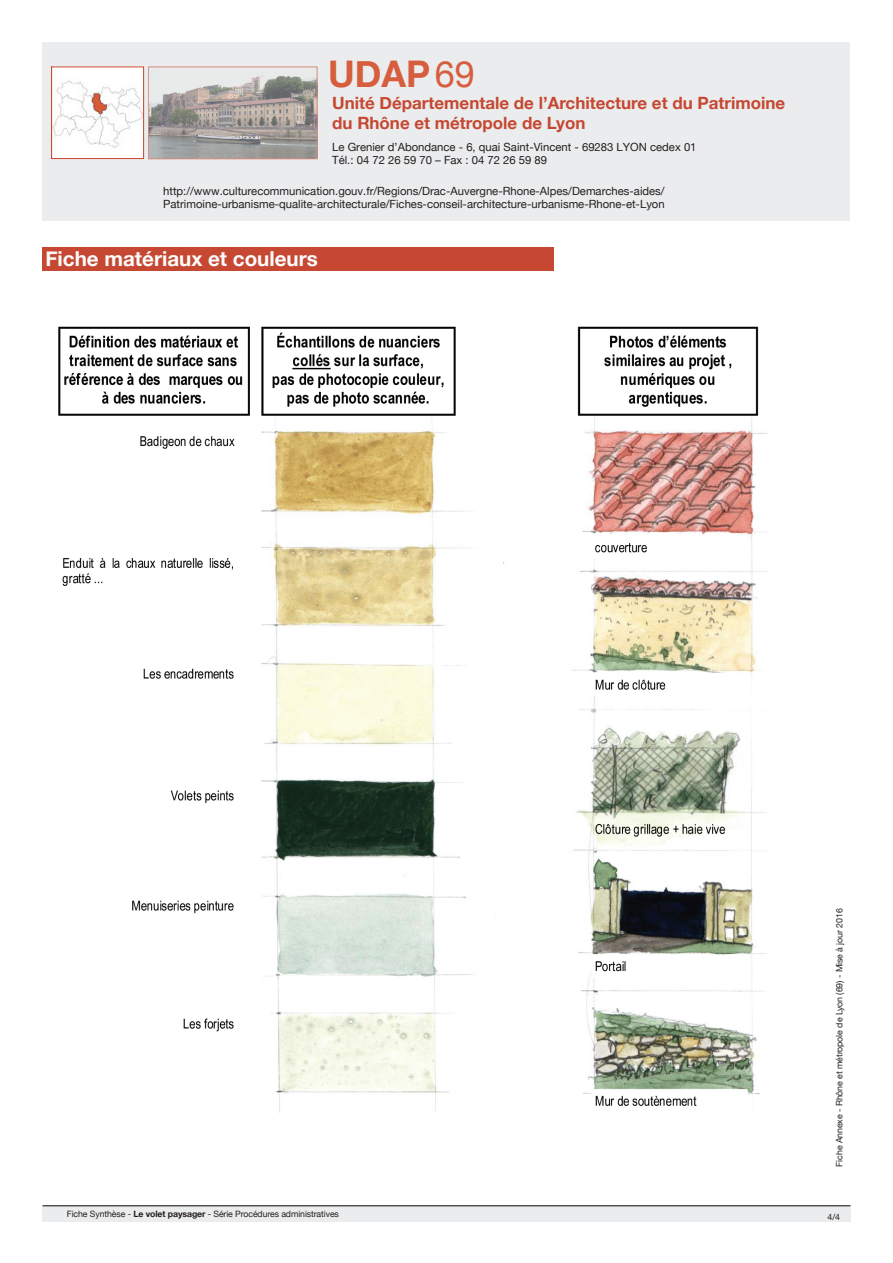
<style>
.page{position:relative;width:893px;height:1263px;background:#fff}
.page>*{position:absolute;margin:0;border:0;box-sizing:border-box;transform-origin:0 0}
.t1{font:700 36.75px "Helvetica Neue";color:#d75d3f}
.t2{font:700 20.55px "Helvetica Neue";color:#fcfcfc}
.t3{font:700 16.95px/20.4px "Helvetica Neue";color:#c64832}
.t4{font:11.25px/13.5px "Helvetica Neue";color:#231f20}
.t5{font:8.85px "Helvetica Neue";letter-spacing:-.01em;color:#231f20}
.t6{font:8.7px "Helvetica Neue";letter-spacing:-.01em;color:#231f20}
.s1{font-weight:400}
.s2{font-weight:700}
</style>
<div class="page">
<div style="left:43px;top:43px;width:807px;height:178px;background:#ebeced"></div>
<img style="left:150px;top:75px;width:165px;height:82px">
<img style="left:53px;top:69px;width:89px;height:88px">
<div style="left:51px;top:67px;width:93px;height:92px;border:1px solid #c7442c"></div>
<div style="left:43px;top:248px;width:511px;height:23px;background:#c64832"></div>
<img style="left:58px;top:326px;width:709px;height:787px">
<div style="left:43px;top:1206px;width:807px;height:16px;background:#ebeced"></div>
<hr style="left:43px;top:1205px;width:807px;height:1px;background:#040503">
<h1 class="t1" style="left:328px;top:45px;width:148px">UDAP<span class="s1">69</span></h1>
<h3 class="t3" style="left:332px;top:93px;width:454px">Unité Départementale de l’Architecture et du Patrimoine du Rhône et métropole de Lyon</h3>
<p class="t4" style="left:332px;top:141px;width:366px">Le Grenier d’Abondance - 6, quai Saint-Vincent - 69283 Lyon cedex 01<br>Tél.: 04 72 26 59 70 – Fax : 04 72 26 59 89</p>
<p class="t4" style="left:163px;top:185px;width:503px">http://www.culturecommunication.gouv.fr/Regions/Drac-Auvergne-Rhone-Alpes/Demarches-aides/<br>Patrimoine-urbanisme-qualite-architecturale/Fiches-conseil-architecture-urbanisme-Rhone-et-Lyon</p>
<h2 class="t2" style="left:45px;top:242px;width:274px">Fiche matériaux et couleurs</h2>
<p class="t5" style="left:833px;top:1167px;width:260px;rotate:-90deg">Fiche Annexe - Rhône et métropole de Lyon (69) - Mise à jour 2016</p>
<p class="t6" style="left:67px;top:1208px;width:274px">Fiche Synthèse - <span class="s2">Le volet paysager</span> - Série Procédures administratives</p>
<p class="t6" style="left:828px;top:1210px;width:14px">4/4</p>
</div>
